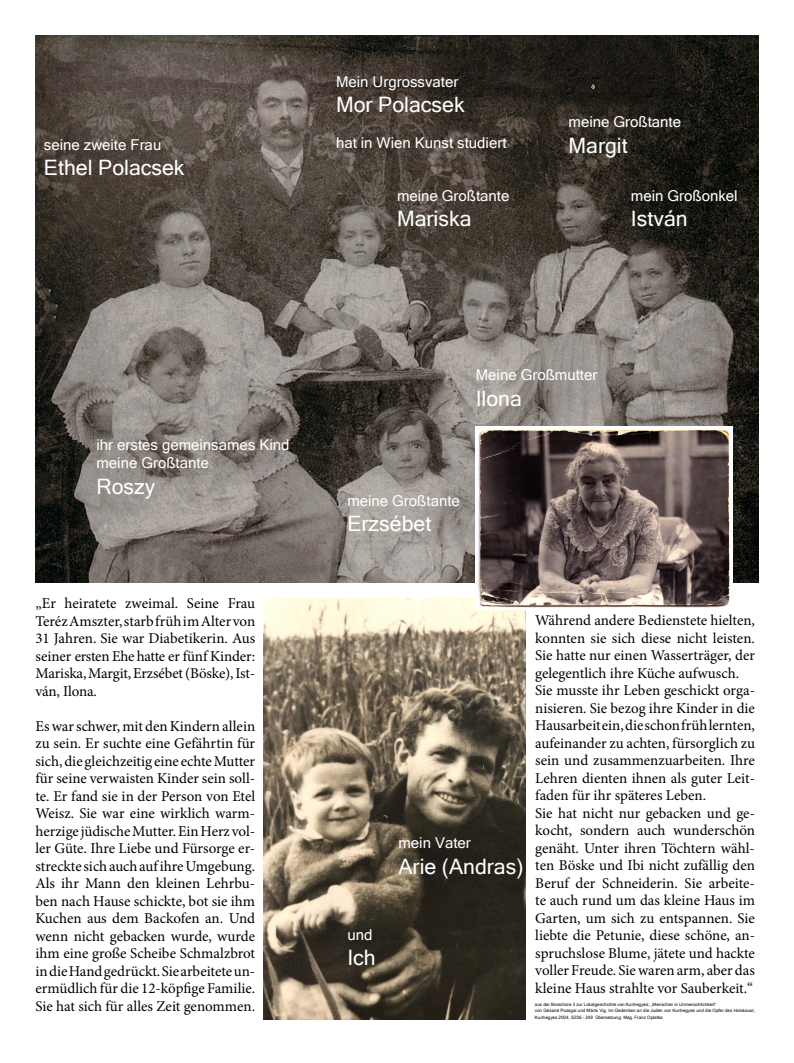
<style>
.page{position:relative;width:794px;height:1063px;background:#fff}
.page>*{position:absolute;margin:0;border:0;box-sizing:border-box;transform-origin:0 0}
.t1{font:21.25px "Microsoft Sans Serif";color:#fff}
.t2{font:15px/17.5px "Minion Pro";color:#000;text-align:justify}
.t3{font:15px/18px "Microsoft Sans Serif";color:#fff}
.t4{font:4.5px/6.5px "Microsoft Sans Serif";color:#000}
</style>
<div class="page">
<img style="left:35px;top:35px;width:723px;height:548px">
<img style="left:264px;top:598px;width:261px;height:421px">
<img style="left:476px;top:427px;width:256px;height:183px">
<p class="t3" style="left:336px;top:73px;width:124px">Mein Urgrossvater</p>
<h1 class="t1" style="left:336px;top:93px;width:130px">Mor Polacsek</h1>
<p class="t3" style="left:44px;top:136px;width:119px">seine zweite Frau</p>
<p class="t3" style="left:336px;top:134px;width:172px">hat in Wien Kunst studiert</p>
<h1 class="t1" style="left:44px;top:156px;width:142px">Ethel Polacsek</h1>
<p class="t3" style="left:397px;top:187px;width:114px">meine Großtante</p>
<h1 class="t1" style="left:397px;top:207px;width:76px">Mariska</h1>
<p class="t3" style="left:568px;top:113px;width:114px">meine Großtante</p>
<h1 class="t1" style="left:568px;top:133px;width:61px">Margit</h1>
<p class="t3" style="left:631px;top:187px;width:108px">mein Großonkel</p>
<h1 class="t1" style="left:631px;top:207px;width:58px">István</h1>
<p class="t3" style="left:96px;top:436px;width:195px">ihr erstes gemeinsames Kind meine Großtante</p>
<h1 class="t1" style="left:96px;top:474px;width:61px">Roszy</h1>
<p class="t2" style="left:35px;top:595px;width:221px">„Er heiratete zweimal. Seine Frau Teréz Amszter, starb früh im Alter von 31 Jahren. Sie war Diabetikerin. Aus seiner ersten Ehe hatte er fünf Kinder:<br>Mariska, Margit, Erzsébet (Böske), Ist&shy;ván, Ilona.</p>
<p class="t2" style="left:35px;top:717px;width:221px">Es war schwer, mit den Kindern allein zu sein. Er suchte eine Gefährtin für sich, die gleichzeitig eine echte Mutter für seine verwaisten Kinder sein soll&shy;te. Er fand sie in der Person von Etel Weisz. Sie war eine wirklich warm&shy;herzige jüdische Mutter. Ein Herz vol&shy;ler Güte. Ihre Liebe und Fürsorge er&shy;streckte sich auch auf ihre Umgebung.<br>Als ihr Mann den kleinen Lehrbu&shy;ben nach Hause schickte, bot sie ihm Kuchen aus dem Backofen an. Und wenn nicht gebacken wurde, wurde ihm eine große Scheibe Schmalzbrot in die Hand gedrückt. Sie arbeitete un&shy;ermüdlich für die 12-köpfige Familie.<br>Sie hat sich für alles Zeit genommen.</p>
<p class="t3" style="left:476px;top:366px;width:123px">Meine Großmutter</p>
<h1 class="t1" style="left:476px;top:386px;width:48px">Ilona</h1>
<p class="t3" style="left:347px;top:491px;width:114px">meine Großtante</p>
<h1 class="t1" style="left:347px;top:511px;width:85px">Erzsébet</h1>
<p class="t3" style="left:347px;top:926px;width:27px">und</p>
<h1 class="t1" style="left:347px;top:946px;width:30px">Ich</h1>
<p class="t3" style="left:398px;top:834px;width:74px">mein Vater</p>
<h1 class="t1" style="left:398px;top:854px;width:127px">Arie (Andras)</h1>
<p class="t2" style="left:535px;top:612px;width:221px;text-align:left">Während andere Bedienstete hielten, konnten sie sich diese nicht leisten.<br>Sie hatte nur einen Wasserträger, der gelegentlich ihre Küche aufwusch.<br>Sie musste ihr Leben geschickt orga&shy;nisieren. Sie bezog ihre Kinder in die Hausarbeit ein, die schon früh lernten, aufeinander zu achten, fürsorglich zu sein und zusammenzuarbeiten. Ihre Lehren dienten ihnen als guter Leit&shy;faden für ihr späteres Leben.<br>Sie hat nicht nur gebacken und ge&shy;kocht, sondern auch wunderschön genäht. Unter ihren Töchtern wähl&shy;ten Böske und Ibi nicht zufällig den Beruf der Schneiderin. Sie arbeite&shy;te auch rund um das kleine Haus im Garten, um sich zu entspannen. Sie liebte die Petunie, diese schöne, an&shy;spruchslose Blume, jätete und hackte voller Freude. Sie waren arm, aber das kleine Haus strahlte vor Sauberkeit.“</p>
<p class="t4" style="left:535px;top:1001px;width:222px">aus der Broschüre 3 zur Lokalgeschichte von Kunhegyes; „Menschen in Unmenschlichkeit“<br>von Gézané Pozsgai und Márta Vig. Im Gedenken an die Juden von Kunhegyes und die Opfer des Holokaust,<br>Kunhegyes 2004, S236 - 249 Übersetzung: Mag. Franz Oplatka</p>
</div>
